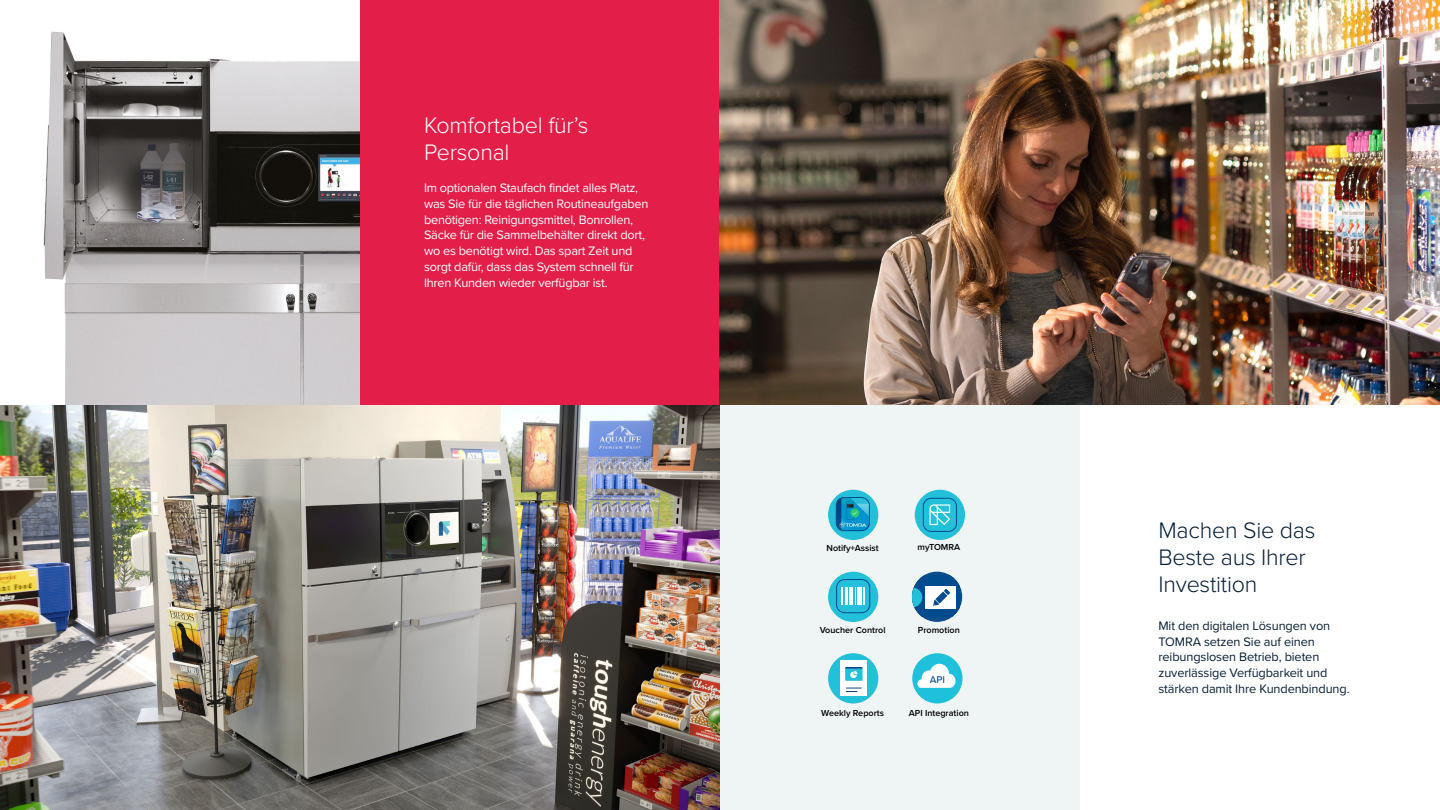
<style>
.page{position:relative;width:1440px;height:810px;background:#fff}
.page>*{position:absolute;margin:0;border:0;box-sizing:border-box;transform-origin:0 0}
.t1{font:300 23.25px/27px "Proxima Nova";letter-spacing:-.01em;color:#071e36}
.t2{font:300 23.25px/27px "Proxima Nova";letter-spacing:-.01em;color:#fff}
.t3{font:12.75px/15.8px "Proxima Nova";letter-spacing:-.02em;color:#fff}
.t4{font:12.75px/15.8px "Proxima Nova";letter-spacing:-.01em;color:#071e36}
.t5{font:500 10.12px "Proxima Nova";color:#004b8d}
.t6{font:600 9.07px "Proxima Nova";color:#000}
</style>
<div class="page">
<img style="left:0;top:405px;width:720px;height:405px">
<div style="left:360px;top:0;width:360px;height:405px;background:#e21e49"></div>
<img style="left:720px;top:0;width:720px;height:405px">
<div style="left:720px;top:405px;width:360px;height:404px;background:#eff4f4"></div>
<div style="left:915px;top:490px;width:50px;height:50px;background:#23c0da;border-radius:50%"></div>
<div style="left:923px;top:498px;width:34px;height:34px;border:1px solid #004b8d;border-radius:8px"></div>
<svg style="left:929px;top:504px;width:21px;height:21px"></svg>
<div style="left:828px;top:653px;width:50px;height:50px;background:#23c0da;border-radius:50%"></div>
<div style="left:841px;top:661px;width:26px;height:35px;background:#fff"></div>
<svg style="left:846px;top:688px;width:15px;height:4px"></svg>
<svg style="left:845px;top:667px;width:18px;height:14px"></svg>
<div style="left:912px;top:572px;width:50px;height:50px;background:#0e4d8c;border-radius:50%"></div>
<svg style="left:913px;top:575px;width:47px;height:42px"></svg>
<div style="left:926px;top:586px;width:30px;height:22px;background:#fff"></div>
<svg style="left:912px;top:588px;width:10px;height:19px"></svg>
<svg style="left:933px;top:589px;width:17px;height:17px"></svg>
<div style="left:828px;top:490px;width:50px;height:50px;background:#24bfd9;border-radius:50%"></div>
<img style="left:836px;top:499px;width:32px;height:32px">
<div style="left:836px;top:497px;width:34px;height:34px;border:1px solid #004a8c;border-radius:8px"></div>
<div style="left:828px;top:572px;width:50px;height:50px;background:#23c0da;border-radius:50%"></div>
<div style="left:836px;top:579px;width:34px;height:34px;border:1px solid #004b8d;border-radius:8px"></div>
<svg style="left:863px;top:587px;width:2px;height:18px"></svg>
<svg style="left:855px;top:587px;width:1px;height:18px"></svg>
<svg style="left:842px;top:587px;width:1px;height:18px"></svg>
<div style="left:857px;top:587px;width:5px;height:18px;background:#fff"></div>
<hr style="left:849px;top:587px;width:4px;height:18px;background:#fff">
<hr style="left:845px;top:587px;width:3px;height:18px;background:#fff">
<div style="left:912px;top:653px;width:51px;height:50px;background:#1fc0da;border-radius:50%"></div>
<svg style="left:917px;top:664px;width:39px;height:24px"></svg>
<img style="left:43px;top:31px;width:317px;height:374px">
<h1 class="t2" style="left:424px;top:111px;width:166px">Komfortabel für’s<br>Personal</h1>
<p class="t3" style="left:424px;top:180px;width:226px">Im optionalen Staufach findet alles Platz, was Sie für die täglichen Routineaufgaben benötigen: Reinigungsmittel, Bonrollen, Säcke für die Sammelbehälter direkt dort, wo es benötigt wird. Das spart Zeit und sorgt dafür, dass das System schnell für Ihren Kunden wieder verfügbar ist.</p>
<p class="t6" style="left:827px;top:541px;width:54px">Notify+Assist</p>
<p class="t6" style="left:918px;top:541px;width:44px">myTOMRA</p>
<p class="t6" style="left:820px;top:623px;width:67px">Voucher Control</p>
<p class="t6" style="left:821px;top:706px;width:64px">Weekly Reports</p>
<p class="t6" style="left:918px;top:623px;width:43px">Promotion</p>
<p class="t5" style="left:930px;top:672px;width:17px">API</p>
<p class="t6" style="left:909px;top:706px;width:62px">API Integration</p>
<h1 class="t1" style="left:1158px;top:516px;width:159px">Machen Sie das<br>Beste aus Ihrer<br>Investition</h1>
<p class="t4" style="left:1158px;top:617px;width:193px">Mit den digitalen Lösungen von<br>TOMRA setzen Sie auf einen reibungslosen Betrieb, bieten zuverlässige Verfügbarkeit und stärken damit Ihre Kundenbindung.</p>
</div>
